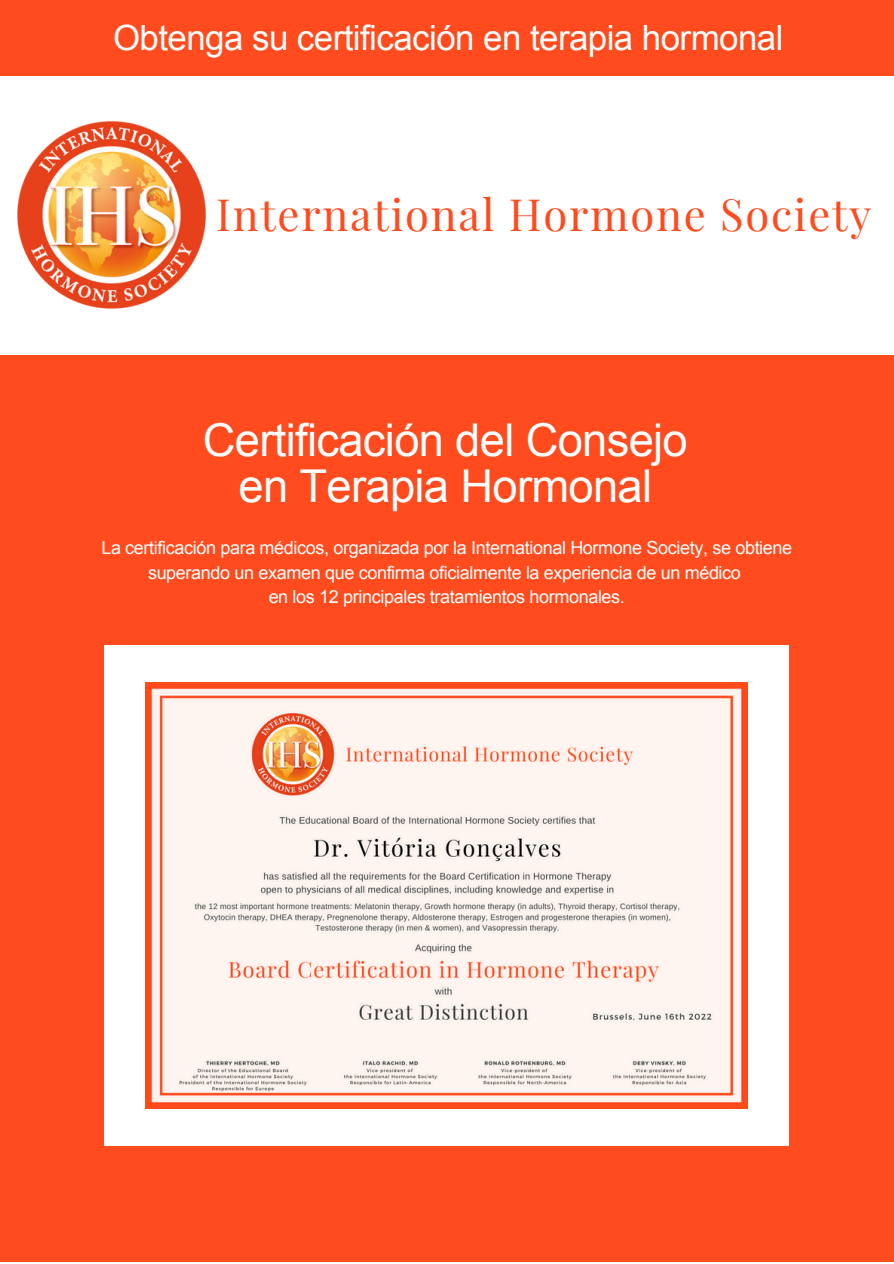
<style>
.page{position:relative;width:894px;height:1264px;background:#fff}
.page>*{position:absolute;margin:0;border:0;box-sizing:border-box;transform-origin:0 0}
.t1{font:45.3px/46.2px "Arial";letter-spacing:-.015em;color:#fff;text-align:center}
.t2{font:43.5px "Playfair Display";letter-spacing:.04em;color:#ff4b1d}
.t3{font:34.8px "Arial";letter-spacing:-.015em;color:#fff}
.t4{font:18px/24.8px "Arial";letter-spacing:-.02em;color:#fff;text-align:center}
</style>
<div class="page">
<div style="left:0;top:355px;width:893px;height:906px;background:#ff4b1d"></div>
<div style="left:104px;top:645px;width:684px;height:500px;background:#fff"></div>
<img style="left:17px;top:120px;width:189px;height:189px">
<img style="left:145px;top:683px;width:602px;height:425px">
<div style="left:0;top:0;width:893px;height:76px;background:#ff4b1d"></div>
<p class="t3" style="left:113px;top:18px;width:671px">Obtenga su certificación en terapia hormonal</p>
<p class="t2" style="left:216px;top:184px;width:656px">International Hormone Society</p>
<p class="t1" style="left:203px;top:417px;width:486px">Certificación del Consejo en Terapia Hormonal</p>
<h1 class="t4" style="left:101px;top:535px;width:692px">La certificación para médicos, organizada por la International Hormone Society, se obtiene superando un examen que confirma oficialmente la experiencia de un médico</h1>
<p class="t4" style="left:268px;top:584px;width:357px">en los 12 principales tratamientos hormonales.</p>
</div>
